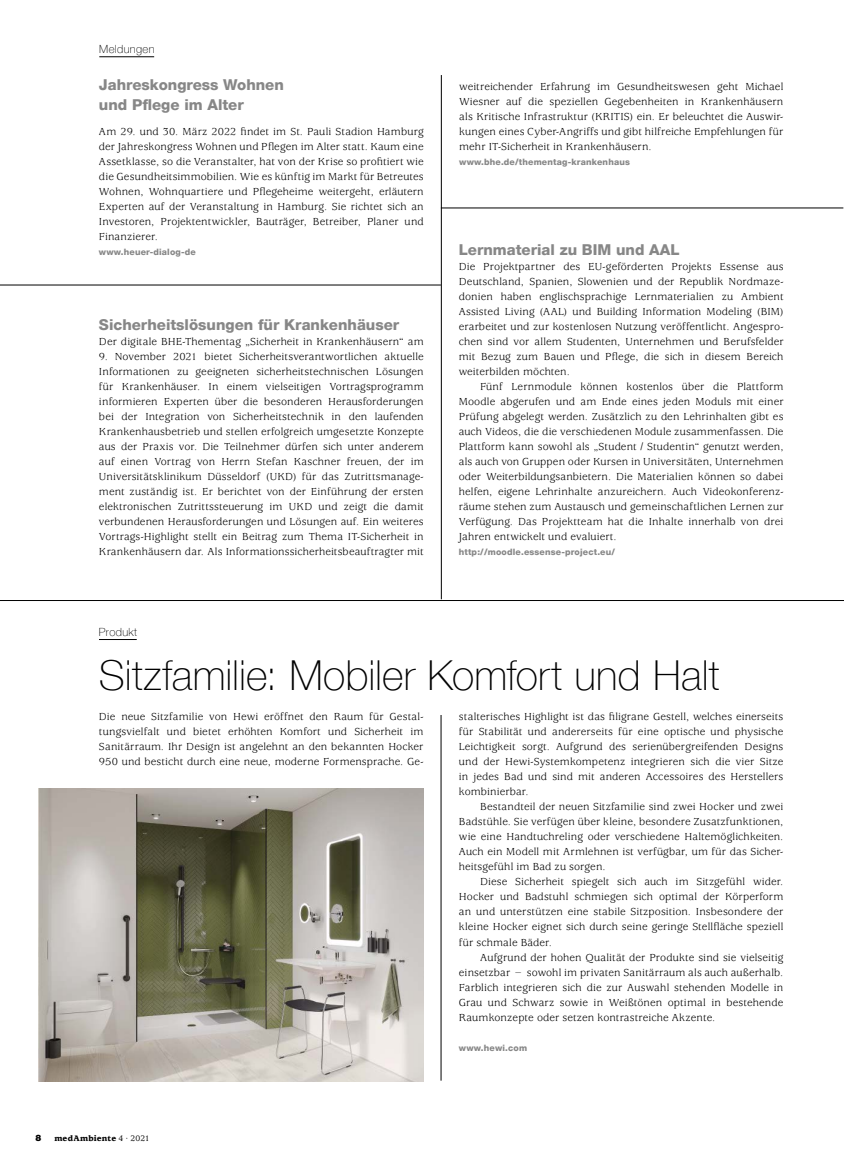
<style>
.page{position:relative;width:844px;height:1170px;background:#fff}
.page>*{position:absolute;margin:0;border:0;box-sizing:border-box;transform-origin:0 0}
.t1{font:100 41.25px "Helvetica Neue LT Com";letter-spacing:.005em;color:#000}
.t2{font:800 15px/20px "Helvetica Neue LT Com";color:#878787}
.t3{font:11.25px/15px "Usherwood Std";letter-spacing:.01em;color:#000;text-align:justify}
.t4{font:100 11.25px "Helvetica Neue LT Com";letter-spacing:.03em;color:#000}
.t5{font:800 8.75px "Helvetica Neue LT Com";letter-spacing:.02em;color:#878787}
.t6{font:900 8.75px "Usherwood Std";letter-spacing:.02em;color:#000}
.t7{font:900 8.75px "Helvetica LT Std";color:#000}
.s1{font-family:"Helvetica Neue LT Com";font-weight:100;font-stretch:condensed}
.s2{font-weight:500}
</style>
<div class="page">
<hr style="left:441px;top:75px;width:1px;height:524px;background:#000">
<hr style="left:99px;top:57px;width:55px;height:1px;background:#000">
<hr style="left:0;top:600px;width:843px;height:1px;background:#000">
<hr style="left:0;top:285px;width:441px;height:1px;background:#000">
<hr style="left:441px;top:208px;width:402px;height:1px;background:#000">
<hr style="left:99px;top:639px;width:38px;height:1px;background:#000">
<img style="left:39px;top:788px;width:384px;height:293px">
<hr style="left:440px;top:715px;width:1px;height:365px;background:#000">
<p class="t4" style="left:99px;top:42px;width:57px">Meldungen</p>
<h2 class="t2" style="left:99px;top:75px;width:186px">Jahreskongress Wohnen und Pflege im Alter</h2>
<p class="t3" style="left:99px;top:124px;width:326px">Am 29. und 30. März 2022 findet im St. Pauli Stadion Hamburg der Jahreskongress Wohnen und Pflegen im Alter statt. Kaum eine Assetklasse, so die Veranstalter, hat von der Krise so profitiert wie die Gesundheitsimmobilien. Wie es künftig im Markt für Betreutes Wohnen, Wohnquartiere und Pflegeheime weitergeht, erläutern Experten auf der Veranstaltung in Hamburg. Sie richtet sich an Investoren, Projektentwickler, Bauträger, Betreiber, Planer und Finanzierer.</p>
<p class="t5" style="left:99px;top:247px;width:98px">www.heuer-dialog-de</p>
<h2 class="t2" style="left:458px;top:240px;width:222px">Lernmaterial zu BIM und AAL</h2>
<p class="t3" style="left:458px;top:259px;width:326px">Die Projektpartner des EU-geförderten Projekts Essense aus Deutschland, Spanien, Slowenien und der Republik Nordmaze&shy;donien haben englischsprachige Lernmaterialien zu Ambient Assisted Living (AAL) und Building Information Modeling (BIM) erarbeitet und zur kostenlosen Nutzung veröffentlicht. Angespro&shy;chen sind vor allem Studenten, Unternehmen und Berufsfelder mit Bezug zum Bauen und Pflege, die sich in diesem Bereich weiterbilden möchten.</p>
<p class="t3" style="left:458px;top:379px;width:326px;text-indent:21px">Fünf Lernmodule können kostenlos über die Plattform Moodle abgerufen und am Ende eines jeden Moduls mit einer Prüfung abgelegt werden. Zusätzlich zu den Lehrinhalten gibt es auch Videos, die die verschiedenen Module zusammenfassen. Die Plattform kann sowohl als „Student / Studentin“ genutzt werden, als auch von Gruppen oder Kursen in Universitäten, Unternehmen oder Weiterbildungsanbietern. Die Materialien können so dabei helfen, eigene Lehrinhalte anzureichern. Auch Videokonferenz&shy;räume stehen zum Austausch und gemeinschaftlichen Lernen zur Verfügung. Das Projektteam hat die Inhalte innerhalb von drei Jahren entwickelt und evaluiert.</p>
<p class="t5" style="left:458px;top:547px;width:158px">http://moodle.essense-project.eu/</p>
<p class="t3" style="left:459px;top:79px;width:325px">weitreichender Erfahrung im Gesundheitswesen geht Michael Wiesner auf die speziellen Gegebenheiten in Krankenhäusern als Kritische Infrastruktur (KRITIS) ein. Er beleuchtet die Auswir&shy;kungen eines Cyber-Angriffs und gibt hilfreiche Empfehlungen für mehr IT-Sicherheit in Krankenhäusern.</p>
<p class="t5" style="left:459px;top:157px;width:172px">www.bhe.de/thementag-krankenhaus</p>
<h2 class="t2" style="left:99px;top:315px;width:302px">Sicherheitslösungen für Krankenhäuser</h2>
<p class="t3" style="left:99px;top:334px;width:326px">Der digitale BHE-Thementag „Sicherheit in Krankenhäusern“ am</p>
<p class="t3" style="left:99px;top:349px;width:326px">9. November 2021 bietet Sicherheitsverantwortlichen aktuelle Informationen zu geeigneten sicherheitstechnischen Lösungen für Krankenhäuser. In einem vielseitigen Vortragsprogramm informieren Experten über die besonderen Herausforderungen bei der Integration von Sicherheitstechnik in den laufenden Krankenhausbetrieb und stellen erfolgreich umgesetzte Konzepte aus der Praxis vor. Die Teilnehmer dürfen sich unter anderem auf einen Vortrag von Herrn Stefan Kaschner freuen, der im Universitätsklinikum Düsseldorf (UKD) für das Zutrittsmanage&shy;ment zuständig ist. Er berichtet von der Einführung der ersten elektronischen Zutrittssteuerung im UKD und zeigt die damit verbundenen Herausforderungen und Lösungen auf. Ein weiteres Vortrags-Highlight stellt ein Beitrag zum Thema IT-Sicherheit in Krankenhäusern dar. Als Informationssicherheitsbeauftragter mit</p>
<p class="t4" style="left:99px;top:625px;width:40px">Produkt</p>
<h1 class="t1" style="left:99px;top:650px;width:622px">Sitzfamilie: Mobiler Komfort und Halt</h1>
<p class="t3" style="left:99px;top:709px;width:326px">Die neue Sitzfamilie von Hewi eröffnet den Raum für Gestal&shy;tungsvielfalt und bietet erhöhten Komfort und Sicherheit im Sanitärraum. Ihr Design ist angelehnt an den bekannten Hocker 950 und besticht durch eine neue, moderne Formensprache. Ge-</p>
<p class="t3" style="left:459px;top:709px;width:326px">stalterisches Highlight ist das filigrane Gestell, welches einerseits für Stabilität und andererseits für eine optische und physische Leichtigkeit sorgt. Aufgrund des serienübergreifenden Designs und der Hewi-Systemkompetenz integrieren sich die vier Sitze in jedes Bad und sind mit anderen Accessoires des Herstellers kombinierbar.</p>
<p class="t3" style="left:459px;top:799px;width:326px;text-indent:21px">Bestandteil der neuen Sitzfamilie sind zwei Hocker und zwei Badstühle. Sie verfügen über kleine, besondere Zusatzfunktionen, wie eine Handtuchreling oder verschiedene Haltemöglichkeiten.<br>Auch ein Modell mit Armlehnen ist verfügbar, um für das Sicher&shy;heitsgefühl im Bad zu sorgen.</p>
<p class="t3" style="left:459px;top:874px;width:326px;text-indent:21px">Diese Sicherheit spiegelt sich auch im Sitzgefühl wider.<br>Hocker und Badstuhl schmiegen sich optimal der Körperform an und unterstützen eine stabile Sitzposition. Insbesondere der kleine Hocker eignet sich durch seine geringe Stellfläche speziell für schmale Bäder.</p>
<p class="t3" style="left:459px;top:949px;width:326px;text-indent:21px">Aufgrund der hohen Qualität der Produkte sind sie vielseitig einsetzbar <span class="s1">–</span> sowohl im privaten Sanitärraum als auch außerhalb.<br>Farblich integrieren sich die zur Auswahl stehenden Modelle in Grau und Schwarz sowie in Weißtönen optimal in bestehende Raumkonzepte oder setzen kontrastreiche Akzente.</p>
<p class="t5" style="left:459px;top:1042px;width:70px">www.hewi.com</p>
<p class="t7" style="left:35px;top:1132px;width:7px">8</p>
<p class="t6" style="left:54px;top:1133px;width:97px">medAmbiente <span class="s2">4·2021</span></p>
</div>
